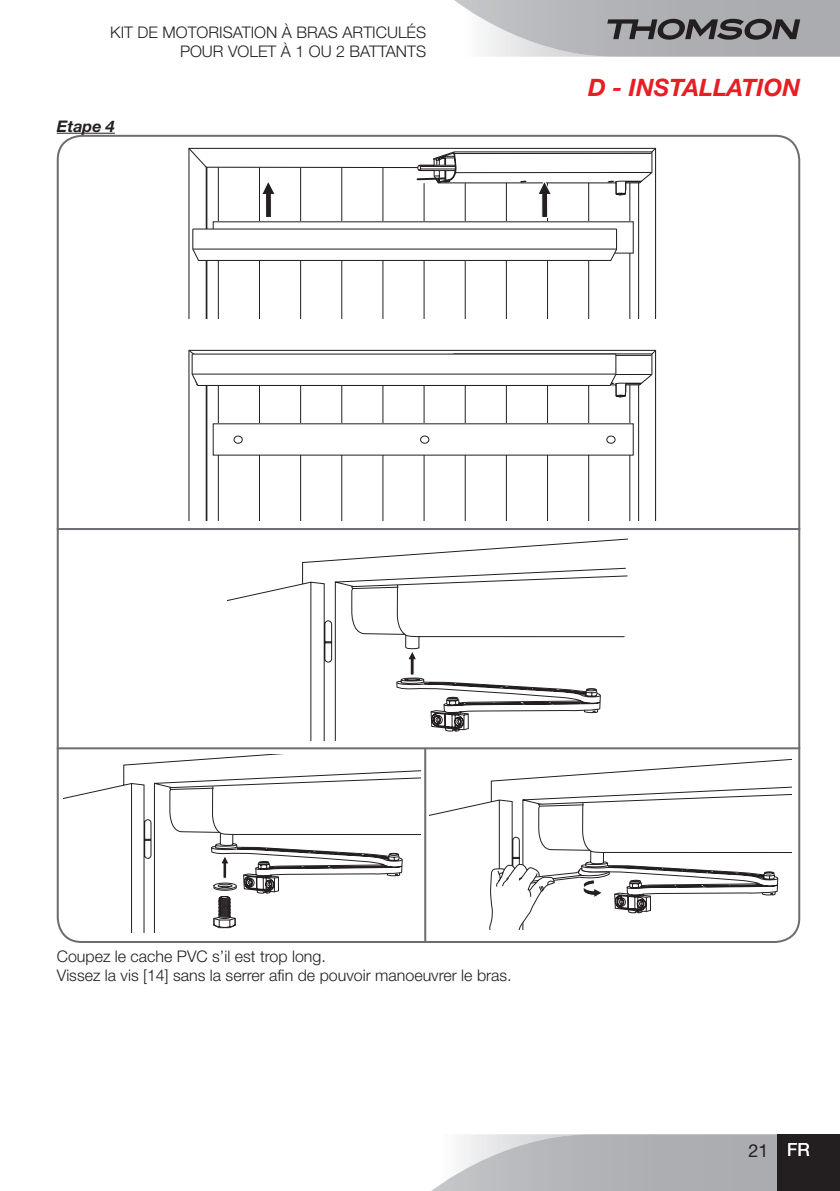
<style>
.page{position:relative;width:840px;height:1191px;background:#fff}
.page>*{position:absolute;margin:0;border:0;box-sizing:border-box;transform-origin:0 0}
.t1{font:italic 700 24px "Helvetica Neue";color:#e71e24}
.t2{font:18px "Helvetica Neue";color:#231f20}
.t3{font:300 16px/19.2px "Helvetica Neue";color:#231f20}
.t4{font:italic 700 16px "Helvetica Neue";color:#231f20}
.s1{color:#fff}
</style>
<div class="page">
<hr style="left:57px;top:133px;width:58px;height:1px;background:#231f20">
<hr style="left:57px;top:528px;width:742px;height:2px;background:#6c6d70">
<hr style="left:57px;top:747px;width:742px;height:2px;background:#6c6d70">
<hr style="left:424px;top:748px;width:2px;height:195px;background:#6c6d70">
<svg style="left:227px;top:558px;width:123px;height:182px"></svg>
<svg style="left:350px;top:538px;width:276px;height:194px"></svg>
<svg style="left:64px;top:761px;width:166px;height:172px"></svg>
<svg style="left:169px;top:754px;width:252px;height:174px"></svg>
<svg style="left:479px;top:759px;width:311px;height:170px"></svg>
<svg style="left:188px;top:398px;width:452px;height:122px"></svg>
<svg style="left:205px;top:398px;width:434px;height:122px"></svg>
<svg style="left:213px;top:423px;width:420px;height:32px"></svg>
<svg style="left:188px;top:349px;width:468px;height:49px"></svg>
<hr style="left:192px;top:374px;width:423px;height:1px;background:#231f20">
<svg style="left:188px;top:262px;width:468px;height:56px"></svg>
<svg style="left:188px;top:147px;width:468px;height:115px"></svg>
<svg style="left:432px;top:1134px;width:345px;height:57px"></svg>
<div style="left:777px;top:1134px;width:62px;height:57px;background:#231f20"></div>
<svg style="left:454px;top:0;width:385px;height:57px"></svg>
<p class="t3" style="left:110px;top:22px;width:317px;text-align:right">Kit de motorisation à bras articulés pour volet à 1 ou 2 battants</p>
<p class="t4" style="left:57px;top:116px;width:60px">Etape 4</p>
<h1 class="t1" style="left:587px;top:73px;width:214px">d - INSTALLATION</h1>
<p class="t3" style="left:57px;top:946px;width:456px">Coupez le cache PVC s’il est trop long.<br>Vissez la vis [14] sans la serrer afin de pouvoir manoeuvrer le bras.</p>
<p class="t2" style="left:748px;top:1139px;width:63px">21 <span class="s1">FR</span></p>
</div>
